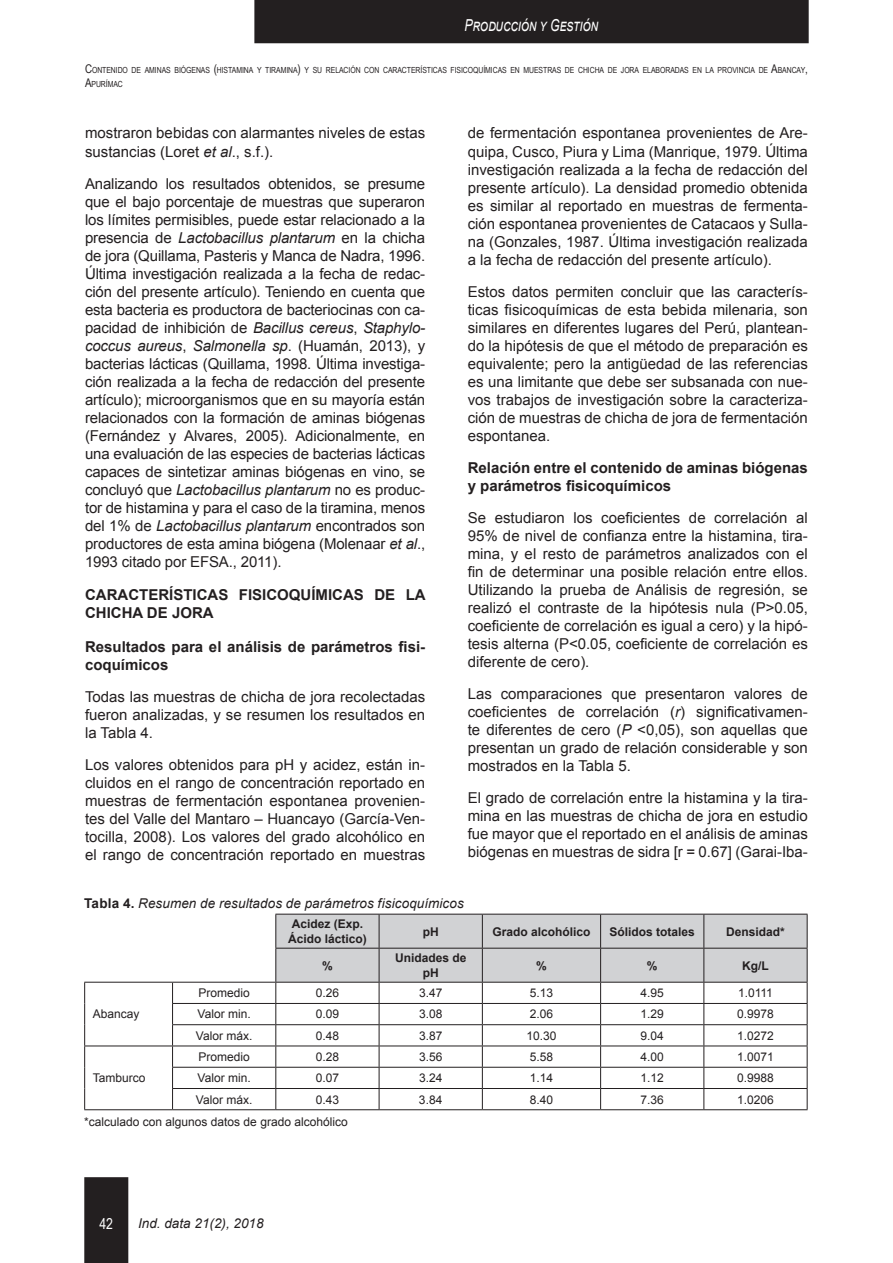
<style>
.page{position:relative;width:893px;height:1263px;background:#fff}
.page>*{position:absolute;margin:0;border:0;box-sizing:border-box;transform-origin:0 0}
.t1{font:italic 16.5px "Arial";color:#fff;scale:.75 1}
.t2{font:15px/18px "Arial";color:#231f20;text-align:justify}
.t3{font:700 15px/18px "Arial";color:#231f20}
.t4{font:15px "Arial Narrow";color:#fff}
.t5{font:italic 13.5px "Arial";letter-spacing:.005em;color:#231f20}
.t6{font:12px "Arial";color:#231f20}
.t7{font:700 12px/14.4px "Arial";color:#231f20;text-align:center}
.t8{font:8.4px/14.4px "Arial Narrow";letter-spacing:-.005em;color:#231f20}
.s1{font-size:12px}
.s2{font-style:italic}
.s3{font-weight:700;font-style:normal}
</style>
<div class="page">
<div style="left:84px;top:1177px;width:44px;height:86px;background:#231f20"></div>
<div style="left:254px;top:0;width:555px;height:43px;background:#231f20"></div>
<hr style="left:276px;top:1109px;width:103px;height:1px;background:#231f20">
<hr style="left:379px;top:1109px;width:103px;height:1px;background:#231f20">
<hr style="left:482px;top:1109px;width:119px;height:1px;background:#231f20">
<hr style="left:601px;top:1109px;width:103px;height:1px;background:#231f20">
<hr style="left:704px;top:1109px;width:103px;height:1px;background:#231f20">
<hr style="left:84px;top:982px;width:89px;height:1px;background:#231f20">
<hr style="left:173px;top:982px;width:103px;height:1px;background:#231f20">
<hr style="left:172px;top:1003px;width:104px;height:1px;background:#231f20">
<hr style="left:172px;top:1024px;width:104px;height:1px;background:#231f20">
<hr style="left:84px;top:1045px;width:89px;height:1px;background:#231f20">
<svg style="left:84px;top:982px;width:1px;height:127px"></svg>
<hr style="left:84px;top:1109px;width:89px;height:1px;background:#231f20">
<hr style="left:173px;top:1045px;width:103px;height:1px;background:#231f20">
<hr style="left:172px;top:1067px;width:104px;height:1px;background:#231f20">
<hr style="left:172px;top:1088px;width:104px;height:1px;background:#231f20">
<svg style="left:172px;top:982px;width:1px;height:127px"></svg>
<svg style="left:275px;top:914px;width:533px;height:195px"></svg>
<hr style="left:173px;top:1109px;width:103px;height:1px;background:#231f20">
<p class="t1" style="left:465px;top:14px;width:179px">Producción y Gestión</p>
<p class="t8" style="left:85px;top:62px;width:724px"><span class="s1">C</span>ONTENIDO DE AMINAS BIÓGENAS <span class="s1">(</span>HISTAMINA Y TIRAMINA<span class="s1">)</span> Y SU RELACIÓN CON CARACTERÍSTICAS FISICOQUÍMICAS EN MUESTRAS DE CHICHA DE JORA ELABORADAS EN LA PROVINCIA DE <span class="s1">A</span>BANCAY<span class="s1">,<br>A</span>PURÍMAC</p>
<p class="t2" style="left:85px;top:124px;width:342px">mostraron bebidas con alarmantes niveles de estas sustancias (Loret <span class="s2">et al</span>., s.f.).</p>
<p class="t2" style="left:85px;top:174px;width:342px">Analizando los resultados obtenidos, se presume que el bajo porcentaje de muestras que superaron los límites permisibles, puede estar relacionado a la presencia de <span class="s2">Lactobacillus plantarum</span> en la chicha de jora (Quillama, Pasteris y Manca de Nadra, 1996.<br>Última investigación realizada a la fecha de redac&shy;ción del presente artículo). Teniendo en cuenta que esta bacteria es productora de bacteriocinas con ca&shy;pacidad de inhibición de <span class="s2">Bacillus cereus</span>, <span class="s2">Staphylo&shy;coccus aureus</span>, <span class="s2">Salmonella sp</span>. (Huamán, 2013), y bacterias lácticas (Quillama, 1998. Última investiga&shy;ción realizada a la fecha de redacción del presente artículo); microorganismos que en su mayoría están relacionados con la formación de aminas biógenas (Fernández y Alvares, 2005). Adicionalmente, en una evaluación de las especies de bacterias lácticas capaces de sintetizar aminas biógenas en vino, se concluyó que <span class="s2">Lactobacillus plantarum</span> no es produc&shy;tor de histamina y para el caso de la tiramina, menos del 1% de <span class="s2">Lactobacillus plantarum</span> encontrados son productores de esta amina biógena (Molenaar <span class="s2">et al</span>., 1993 citado por EFSA., 2011).</p>
<p class="t3" style="left:85px;top:586px;width:342px">CARACTERÍSTICAS FISICOQUÍMICAS DE LA<br>CHICHA DE JORA</p>
<p class="t3" style="left:85px;top:638px;width:342px">Resultados para el análisis de parámetros fisi&shy;coquímicos</p>
<p class="t2" style="left:85px;top:687px;width:342px">Todas las muestras de chicha de jora recolectadas fueron analizadas, y se resumen los resultados en la Tabla 4.</p>
<p class="t2" style="left:85px;top:756px;width:342px">Los valores obtenidos para pH y acidez, están in&shy;cluidos en el rango de concentración reportado en muestras de fermentación espontanea provenien&shy;tes del Valle del Mantaro – Huancayo (García-Ven&shy;tocilla, 2008). Los valores del grado alcohólico en el rango de concentración reportado en muestras</p>
<p class="t2" style="left:468px;top:124px;width:342px">de fermentación espontanea provenientes de Are&shy;quipa, Cusco, Piura y Lima (Manrique, 1979. Última investigación realizada a la fecha de redacción del presente artículo). La densidad promedio obtenida es similar al reportado en muestras de fermenta&shy;ción espontanea provenientes de Catacaos y Sulla&shy;na (Gonzales, 1987. Última investigación realizada a la fecha de redacción del presente artículo).</p>
<p class="t2" style="left:468px;top:282px;width:342px">Estos datos permiten concluir que las caracterís&shy;ticas fisicoquímicas de esta bebida milenaria, son similares en diferentes lugares del Perú, plantean&shy;do la hipótesis de que el método de preparación es equivalente; pero la antigüedad de las referencias es una limitante que debe ser subsanada con nue&shy;vos trabajos de investigación sobre la caracteriza&shy;ción de muestras de chicha de jora de fermentación espontanea.</p>
<p class="t3" style="left:468px;top:459px;width:342px">Relación entre el contenido de aminas biógenas y parámetros fisicoquímicos</p>
<p class="t2" style="left:468px;top:508px;width:342px">Se estudiaron los coeficientes de correlación al 95% de nivel de confianza entre la histamina, tira&shy;mina, y el resto de parámetros analizados con el fin de determinar una posible relación entre ellos.<br>Utilizando la prueba de Análisis de regresión, se realizó el contraste de la hipótesis nula (P&gt;0.05, coeficiente de correlación es igual a cero) y la hipó&shy;tesis alterna (P&lt;0.05, coeficiente de correlación es diferente de cero).</p>
<p class="t2" style="left:468px;top:685px;width:342px">Las comparaciones que presentaron valores de coeficientes de correlación (<span class="s2">r</span>) significativamen&shy;te diferentes de cero (<span class="s2">P</span> &lt;0,05), son aquellas que presentan un grado de relación considerable y son mostrados en la Tabla 5.</p>
<p class="t2" style="left:468px;top:789px;width:342px">El grado de correlación entre la histamina y la tira&shy;mina en las muestras de chicha de jora en estudio fue mayor que el reportado en el análisis de aminas biógenas en muestras de sidra [r = 0.67] (Garai-Iba-</p>
<p class="t5" style="left:84px;top:894px;width:381px"><span class="s3">Tabla 4.</span> Resumen de resultados de parámetros fisicoquímicos</p>
<p class="t7" style="left:288px;top:917px;width:80px">Acidez (Exp.<br>Ácido láctico)</p>
<p class="t7" style="left:423px;top:924px;width:17px">pH</p>
<p class="t7" style="left:492px;top:924px;width:100px">Grado alcohólico</p>
<p class="t7" style="left:610px;top:924px;width:87px">Sólidos totales</p>
<p class="t7" style="left:726px;top:924px;width:60px">Densidad*</p>
<p class="t7" style="left:322px;top:958px;width:12px">%</p>
<p class="t7" style="left:395px;top:951px;width:73px">Unidades de pH</p>
<p class="t7" style="left:536px;top:958px;width:12px">%</p>
<p class="t7" style="left:647px;top:958px;width:12px">%</p>
<p class="t7" style="left:742px;top:958px;width:28px">Kg/L</p>
<p class="t6" style="left:93px;top:1006px;width:48px">Abancay</p>
<p class="t6" style="left:198px;top:985px;width:53px">Promedio</p>
<p class="t6" style="left:316px;top:985px;width:25px">0.26</p>
<p class="t6" style="left:419px;top:985px;width:25px">3.47</p>
<p class="t6" style="left:530px;top:985px;width:25px">5.13</p>
<p class="t6" style="left:641px;top:985px;width:25px">4.95</p>
<p class="t6" style="left:738px;top:985px;width:36px">1.0111</p>
<p class="t6" style="left:198px;top:1006px;width:55px">Valor min.</p>
<p class="t6" style="left:316px;top:1006px;width:25px">0.09</p>
<p class="t6" style="left:419px;top:1006px;width:25px">3.08</p>
<p class="t6" style="left:530px;top:1006px;width:25px">2.06</p>
<p class="t6" style="left:640px;top:1006px;width:25px">1.29</p>
<p class="t6" style="left:737px;top:1006px;width:38px">0.9978</p>
<p class="t6" style="left:196px;top:1027px;width:58px">Valor máx.</p>
<p class="t6" style="left:316px;top:1027px;width:25px">0.48</p>
<p class="t6" style="left:419px;top:1027px;width:25px">3.87</p>
<p class="t6" style="left:526px;top:1027px;width:32px">10.30</p>
<p class="t6" style="left:640px;top:1027px;width:25px">9.04</p>
<p class="t6" style="left:737px;top:1027px;width:38px">1.0272</p>
<p class="t6" style="left:198px;top:1048px;width:53px">Promedio</p>
<p class="t6" style="left:316px;top:1048px;width:25px">0.28</p>
<p class="t6" style="left:419px;top:1048px;width:25px">3.56</p>
<p class="t6" style="left:530px;top:1048px;width:25px">5.58</p>
<p class="t6" style="left:640px;top:1048px;width:25px">4.00</p>
<p class="t6" style="left:737px;top:1048px;width:38px">1.0071</p>
<p class="t6" style="left:198px;top:1070px;width:55px">Valor min.</p>
<p class="t6" style="left:316px;top:1070px;width:25px">0.07</p>
<p class="t6" style="left:419px;top:1070px;width:25px">3.24</p>
<p class="t6" style="left:530px;top:1070px;width:25px">1.14</p>
<p class="t6" style="left:640px;top:1070px;width:25px">1.12</p>
<p class="t6" style="left:737px;top:1070px;width:38px">0.9988</p>
<p class="t6" style="left:196px;top:1091px;width:58px">Valor máx.</p>
<p class="t6" style="left:316px;top:1091px;width:25px">0.43</p>
<p class="t6" style="left:419px;top:1091px;width:25px">3.84</p>
<p class="t6" style="left:530px;top:1091px;width:25px">8.40</p>
<p class="t6" style="left:640px;top:1091px;width:25px">7.36</p>
<p class="t6" style="left:737px;top:1091px;width:38px">1.0206</p>
<p class="t6" style="left:84px;top:1114px;width:265px">*calculado con algunos datos de grado alcohólico</p>
<p class="t6" style="left:93px;top:1070px;width:54px">Tamburco</p>
<p class="t4" style="left:99px;top:1213px;width:15px">42</p>
<p class="t5" style="left:138px;top:1215px;width:127px">Ind. data 21(2), 2018</p>
</div>
